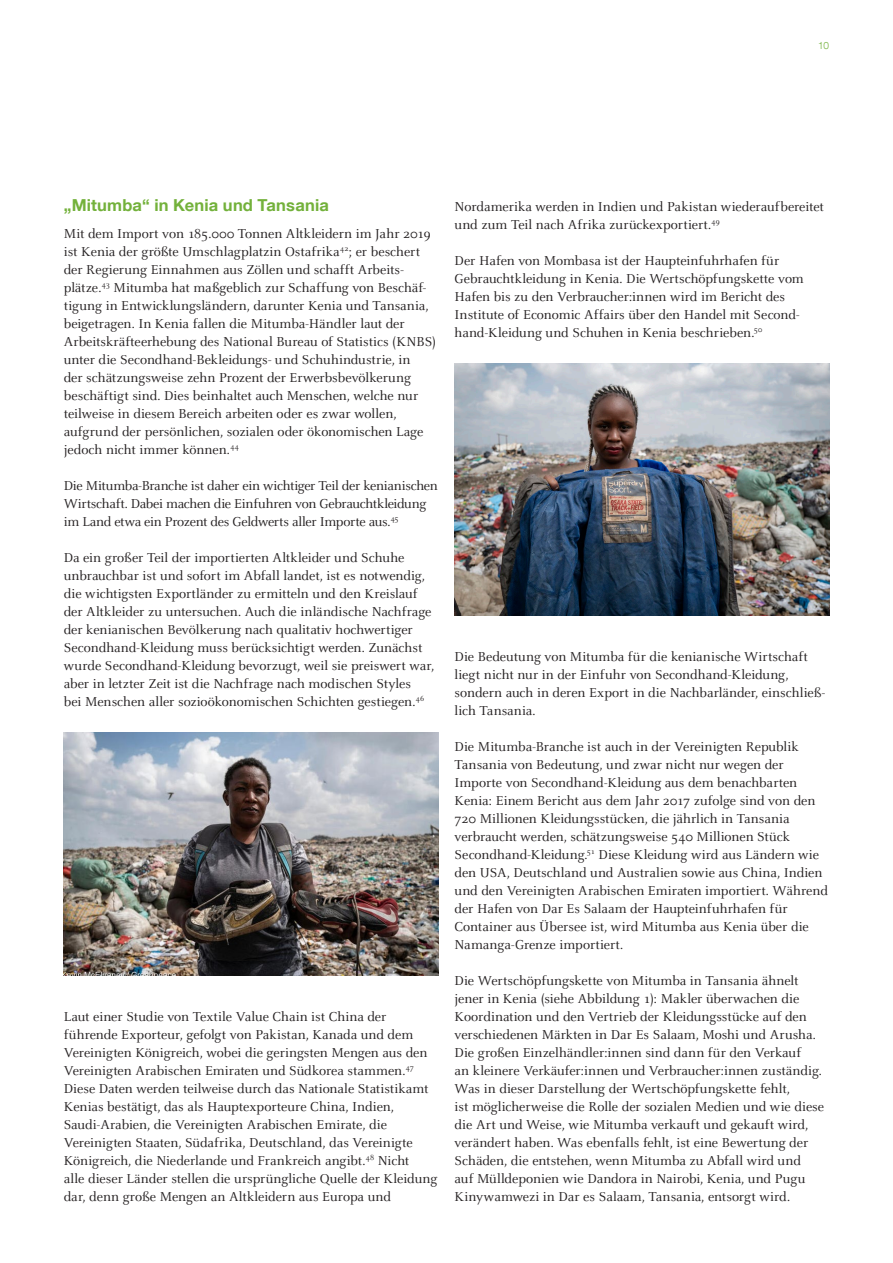
<style>
.page{position:relative;width:893px;height:1263px;background:#fff}
.page>*{position:absolute;margin:0;border:0;box-sizing:border-box;transform-origin:0 0}
.t1{font:700 16.5px "Helvetica Neue LT Com";letter-spacing:.01em;color:#73b13b}
.t2{font:14.25px/18px "Celeste";letter-spacing:-.005em;color:#231f20}
.t3{font:14.25px/18px "Celeste";letter-spacing:-.025em;color:#231f20}
.t4{font:300 10.05px "Helvetica Neue LT Com";color:#73b13b}
</style>
<div class="page">
<img style="left:64px;top:733px;width:374px;height:243px">
<img style="left:455px;top:364px;width:374px;height:251px">
<p class="t4" style="left:818px;top:39px;width:12px">10</p>
<p class="t1" style="left:64px;top:195px;width:267px">„Mitumba“ in Kenia und Tansania</p>
<p class="t2" style="left:64px;top:225px;width:374px">Mit dem Import von 185.000 Tonnen Altkleidern im Jahr 2019 ist Kenia der größte Umschlagplatzin Ostafrika<sup>42</sup>; er beschert der Regierung Einnahmen aus Zöllen und schafft Arbeits&shy;plätze.<sup>43</sup> Mitumba hat maßgeblich zur Schaffung von Beschäf&shy;tigung in Entwicklungsländern, darunter Kenia und Tansania, beigetragen. In Kenia fallen die Mitumba-Händler laut der Arbeitskräfteerhebung des National Bureau of Statistics (KNBS) unter die Secondhand-Bekleidungs- und Schuhindustrie, in<br>der schätzungsweise zehn Prozent der Erwerbsbevölkerung beschäftigt sind. Dies beinhaltet auch Menschen, welche nur teilweise in diesem Bereich arbeiten oder es zwar wollen, aufgrund der persönlichen, sozialen oder ökonomischen Lage jedoch nicht immer können.<sup>44</sup></p>
<p class="t3" style="left:64px;top:477px;width:375px">Die Mitumba-Branche ist daher ein wichtiger Teil der kenianischen<br>Wirtschaft. Dabei machen die Einfuhren von Gebrauchtkleidung im Land etwa ein Prozent des Geldwerts aller Importe aus.<sup>45</sup></p>
<p class="t2" style="left:64px;top:549px;width:372px">Da ein großer Teil der importierten Altkleider und Schuhe unbrauchbar ist und sofort im Abfall landet, ist es notwendig, die wichtigsten Exportländer zu ermitteln und den Kreislauf der Altkleider zu untersuchen. Auch die inländische Nachfrage der kenianischen Bevölkerung nach qualitativ hochwertiger Secondhand-Kleidung muss berücksichtigt werden. Zunächst wurde Secondhand-Kleidung bevorzugt, weil sie preiswert war, aber in letzter Zeit ist die Nachfrage nach modischen Styles<br>bei Menschen aller sozioökonomischen Schichten gestiegen.<sup>46</sup></p>
<p class="t2" style="left:64px;top:1008px;width:375px">Laut einer Studie von Textile Value Chain ist China der führende Exporteur, gefolgt von Pakistan, Kanada und dem Vereinigten Königreich, wobei die geringsten Mengen aus den Vereinigten Arabischen Emiraten und Südkorea stammen.<sup>47<br></sup>Diese Daten werden teilweise durch das Nationale Statistikamt Kenias bestätigt, das als Hauptexporteure China, Indien, Saudi-Arabien, die Vereinigten Arabischen Emirate, die Vereinigten Staaten, Südafrika, Deutschland, das Vereinigte Königreich, die Niederlande und Frankreich angibt.<sup>48</sup> Nicht<br>alle dieser Länder stellen die ursprüngliche Quelle der Kleidung dar, denn große Mengen an Altkleidern aus Europa und</p>
<p class="t2" style="left:455px;top:198px;width:371px">Nordamerika werden in Indien und Pakistan wiederaufbereitet und zum Teil nach Afrika zurückexportiert.<sup>49</sup></p>
<p class="t2" style="left:455px;top:252px;width:351px">Der Hafen von Mombasa ist der Haupteinfuhrhafen für Gebrauchtkleidung in Kenia. Die Wertschöpfungskette vom Hafen bis zu den Verbraucher:innen wird im Bericht des Institute of Economic Affairs über den Handel mit Second&shy;hand-Kleidung und Schuhen in Kenia beschrieben.<sup>50</sup></p>
<p class="t2" style="left:455px;top:648px;width:372px">Die Bedeutung von Mitumba für die kenianische Wirtschaft liegt nicht nur in der Einfuhr von Secondhand-Kleidung, sondern auch in deren Export in die Nachbarländer, einschließ&shy;lich Tansania.</p>
<p class="t2" style="left:455px;top:738px;width:375px">Die Mitumba-Branche ist auch in der Vereinigten Republik Tansania von Bedeutung, und zwar nicht nur wegen der Importe von Secondhand-Kleidung aus dem benachbarten Kenia: Einem Bericht aus dem Jahr 2017 zufolge sind von den 720 Millionen Kleidungsstücken, die jährlich in Tansania verbraucht werden, schätzungsweise 540 Millionen Stück Secondhand-Kleidung.<sup>51</sup> Diese Kleidung wird aus Ländern wie den USA, Deutschland und Australien sowie aus China, Indien und den Vereinigten Arabischen Emiraten importiert. Während der Hafen von Dar Es Salaam der Haupteinfuhrhafen für Container aus Übersee ist, wird Mitumba aus Kenia über die Namanga-Grenze importiert.</p>
<p class="t2" style="left:455px;top:972px;width:371px">Die Wertschöpfungskette von Mitumba in Tansania ähnelt jener in Kenia (siehe Abbildung 1): Makler überwachen die Koordination und den Vertrieb der Kleidungsstücke auf den verschiedenen Märkten in Dar Es Salaam, Moshi und Arusha.<br>Die großen Einzelhändler:innen sind dann für den Verkauf<br>an kleinere Verkäufer:innen und Verbraucher:innen zuständig.<br>Was in dieser Darstellung der Wertschöpfungskette fehlt,<br>ist möglicherweise die Rolle der sozialen Medien und wie diese die Art und Weise, wie Mitumba verkauft und gekauft wird, verändert haben. Was ebenfalls fehlt, ist eine Bewertung der Schäden, die entstehen, wenn Mitumba zu Abfall wird und<br>auf Mülldeponien wie Dandora in Nairobi, Kenia, und Pugu Kinywamwezi in Dar es Salaam, Tansania, entsorgt wird.</p>
</div>
